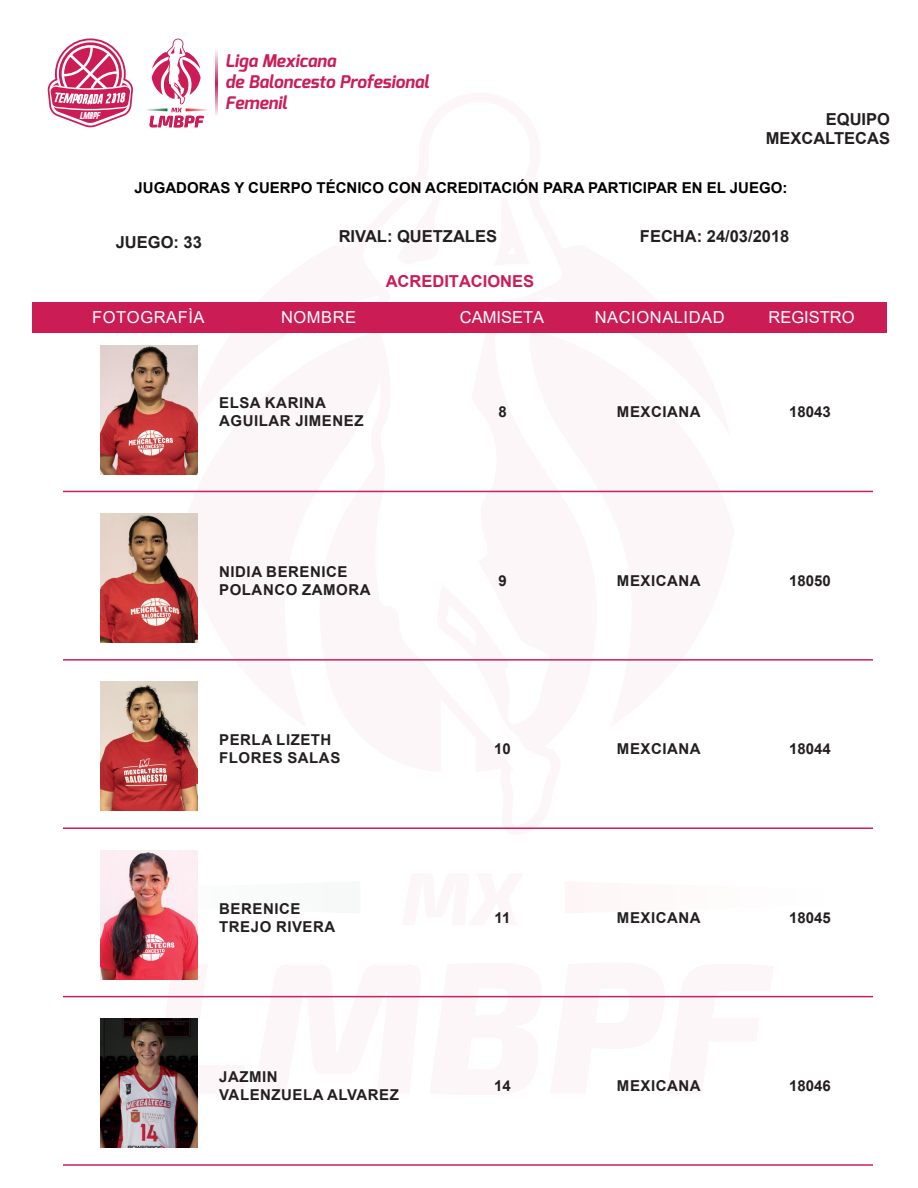
<style>
.page{position:relative;width:918px;height:1188px;background:#fff}
.page>*{position:absolute;margin:0;border:0;box-sizing:border-box;transform-origin:0 0}
.t1{font:italic 700 17.4px/20.9px "Exo";color:#cc1c56}
.t2{font:700 16.5px/19.8px "Arial";color:#231f20;text-align:right}
.t3{font:16.5px "Arial";letter-spacing:.035em;color:#fff}
.t4{font:16.5px "Arial";color:#fff}
.t5{font:700 16.5px "Arial";color:#cc1c56}
.t6{font:700 15px/18px "Arial";letter-spacing:.035em;color:#231f20}
.t7{font:700 15px "Arial";color:#000001}
.t8{font:9.75px "Urae Nium";color:#fff}
</style>
<div class="page">
<svg style="left:146px;top:979px;width:639px;height:40px"></svg>
<svg style="left:361px;top:302px;width:203px;height:191px"></svg>
<div style="left:33px;top:303px;width:854px;height:30px;background:#cc1c56"></div>
<svg style="left:146px;top:38px;width:62px;height:90px"></svg>
<svg style="left:215px;top:51px;width:2px;height:65px"></svg>
<svg style="left:48px;top:45px;width:85px;height:82px"></svg>
<img style="left:101px;top:345px;width:97px;height:129px">
<hr style="left:63px;top:491px;width:810px;height:1px;background:#cc1f56">
<img style="left:101px;top:513px;width:97px;height:129px">
<hr style="left:63px;top:659px;width:810px;height:2px;background:#cc1f56">
<img style="left:101px;top:682px;width:97px;height:129px">
<hr style="left:63px;top:827px;width:810px;height:2px;background:#cc1f56">
<img style="left:101px;top:850px;width:97px;height:129px">
<hr style="left:63px;top:996px;width:810px;height:1px;background:#cc1f56">
<img style="left:101px;top:1019px;width:97px;height:129px">
<hr style="left:63px;top:1164px;width:810px;height:2px;background:#cc1f56">
<p class="t1" style="left:225px;top:50px;width:205px">Liga Mexicana<br>de Baloncesto Profesional<br>Femenil</p>
<p class="t8" style="left:80px;top:112px;width:22px">lmbpf</p>
<p class="t2" style="left:766px;top:109px;width:126px">EQUIPO<br>MEXCALTECAS</p>
<p class="t7" style="left:135px;top:178px;width:654px">JUGADORAS Y CUERPO TÉCNICO CON ACREDITACIÓN PARA PARTICIPAR EN EL JUEGO:</p>
<p class="t2" style="left:116px;top:233px;width:88px">JUEGO: 33</p>
<p class="t2" style="left:339px;top:226px;width:160px">RIVAL: QUETZALES</p>
<p class="t2" style="left:640px;top:226px;width:151px">FECHA: 24/03/2018</p>
<p class="t5" style="left:386px;top:270px;width:150px">ACREDITACIONES</p>
<p class="t3" style="left:92px;top:306px;width:114px">FOTOGRAFÌA</p>
<p class="t3" style="left:281px;top:306px;width:77px">NOMBRE</p>
<p class="t4" style="left:460px;top:306px;width:86px">CAMISETA</p>
<p class="t4" style="left:769px;top:306px;width:88px">REGISTRO</p>
<p class="t3" style="left:595px;top:306px;width:131px">NACIONALIDAD</p>
<p class="t6" style="left:219px;top:394px;width:146px">ELSA KARINA<br>AGUILAR JIMENEZ</p>
<p class="t6" style="left:498px;top:403px;width:10px">8</p>
<p class="t6" style="left:617px;top:403px;width:85px">MEXCIANA</p>
<p class="t6" style="left:789px;top:403px;width:43px">18043</p>
<p class="t6" style="left:219px;top:563px;width:153px">NIDIA BERENICE<br>POLANCO ZAMORA</p>
<p class="t6" style="left:498px;top:572px;width:10px">9</p>
<p class="t6" style="left:617px;top:572px;width:85px">MEXICANA</p>
<p class="t6" style="left:789px;top:572px;width:43px">18050</p>
<p class="t6" style="left:219px;top:731px;width:123px">PERLA LIZETH<br>FLORES SALAS</p>
<p class="t6" style="left:494px;top:740px;width:18px">10</p>
<p class="t6" style="left:617px;top:740px;width:85px">MEXCIANA</p>
<p class="t6" style="left:789px;top:740px;width:43px">18044</p>
<p class="t6" style="left:219px;top:899px;width:118px">BERENICE<br>TREJO RIVERA</p>
<p class="t6" style="left:495px;top:908px;width:17px">11</p>
<p class="t6" style="left:617px;top:908px;width:85px">MEXICANA</p>
<p class="t6" style="left:789px;top:908px;width:43px">18045</p>
<p class="t6" style="left:219px;top:1068px;width:181px">JAZMIN<br>VALENZUELA ALVAREZ</p>
<p class="t6" style="left:494px;top:1077px;width:18px">14</p>
<p class="t6" style="left:617px;top:1077px;width:85px">MEXICANA</p>
<p class="t6" style="left:789px;top:1077px;width:43px">18046</p>
</div>
